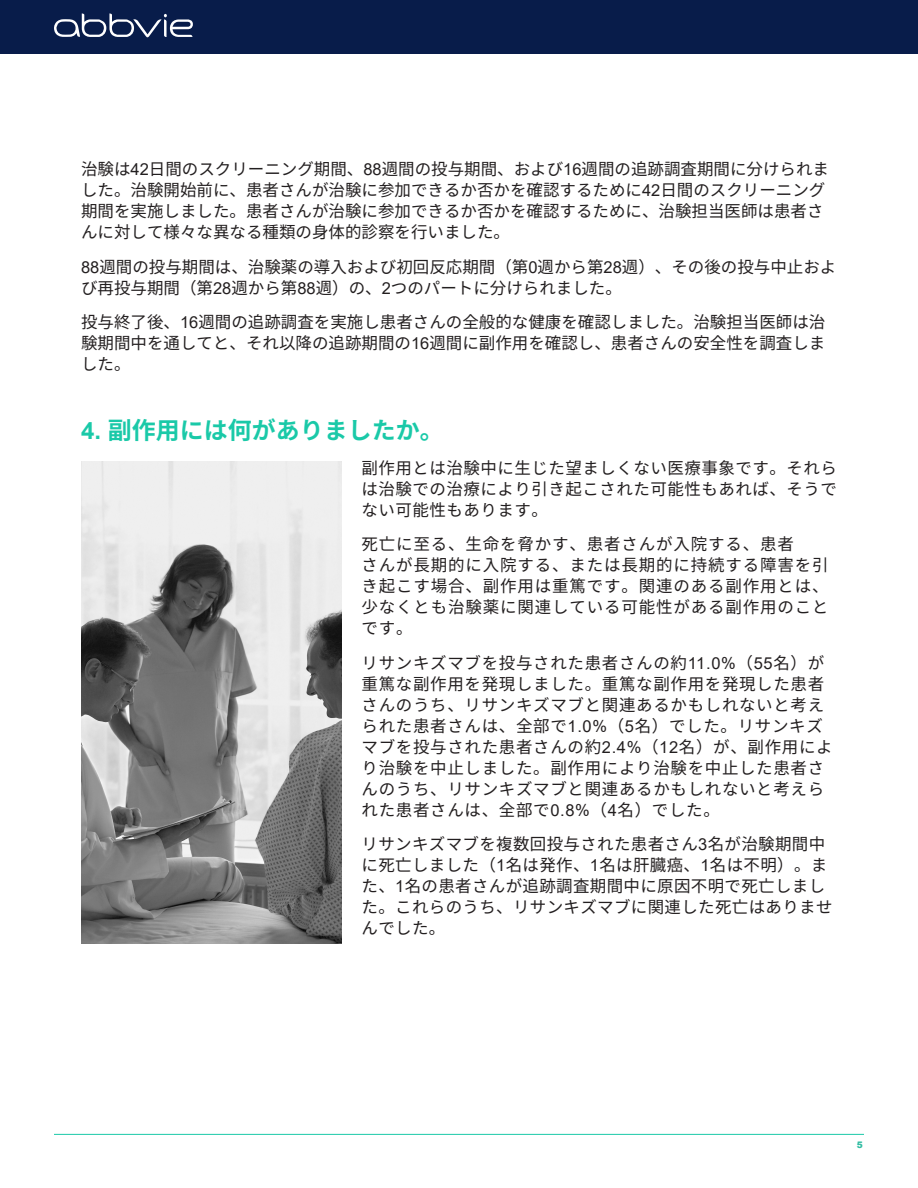
<style>
.page{position:relative;width:918px;height:1188px;background:#fff}
.page>*{position:absolute;margin:0;border:0;box-sizing:border-box;transform-origin:0 0}
.Body_Bullets{font:700 24px "Noto Sans CJ Kjp";color:#1ac9a8}
.Body_Bullets-2{font:16.5px/21px "Noto Sans CJ Kjp";letter-spacing:.02em;color:#231f20;text-align:justify}
.Body_Bullets-3{font:16.5px/21px "Noto Sans CJ Kjp";color:#231f20}
.Body_Bullets-4{font:16.5px/21px "Noto Sans CJ Kjp";letter-spacing:.04em;color:#231f20}
.Body_Bullets-5{font:16.5px/21px "Noto Sans CJ Kjp";letter-spacing:.05em;color:#231f20}
.Body_Bullets-6{font:900 9px "Arial";color:#33bda3}
.s1{font-family:"Arial"}
</style>
<div class="page">
<div style="left:0;top:0;width:918px;height:54px;background:#081c4a"></div>
<svg style="left:54px;top:13px;width:139px;height:24px"></svg>
<hr style="left:54px;top:1134px;width:810px;height:1px;background:#1ac9a8">
<img style="left:81px;top:461px;width:260px;height:482px">
<p class="Body_Bullets-3" style="left:81px;top:159px;width:750px">治験は<span class="s1">42</span>日間のスクリーニング期間、<span class="s1">88</span>週間の投与期間、および<span class="s1">16</span>週間の追跡調査期間に分けられました。治験開始前に、患者さんが治験に参加できるか否かを確認するために<span class="s1">42</span>日間のスクリーニング期間を実施しました。患者さんが治験に参加できるか否かを確認するために、治験担当医師は患者さんに対して様々な異なる種類の身体的診察を行いました。</p>
<p class="Body_Bullets-3" style="left:81px;top:256px;width:757px"><span class="s1">88</span>週間の投与期間は、治験薬の導入および初回反応期間（第<span class="s1">0</span>週から第<span class="s1">28</span>週）、その後の投与中止および再投与期間（第<span class="s1">28</span>週から第<span class="s1">88</span>週）の、<span class="s1">2</span>つのパートに分けられました。</p>
<p class="Body_Bullets-2" style="left:81px;top:312px;width:746px">投与終了後、<span class="s1">16</span>週間の追跡調査を実施し患者さんの全般的な健康を確認しました。治験担当医師は治験期間中を通してと、それ以降の追跡期間の<span class="s1">16</span>週間に副作用を確認し、患者さんの安全性を調査しました。</p>
<p class="Body_Bullets" style="left:81px;top:417px;width:364px"><span class="s1">4.</span> 副作用には何がありましたか。</p>
<p class="Body_Bullets-2" style="left:362px;top:457px;width:477px">副作用とは治験中に生じた望ましくない医療事象です。それらは治験での治療により引き起こされた可能性もあれば、そうでない可能性もあります。</p>
<p class="Body_Bullets-5" style="left:362px;top:534px;width:468px">死亡に至る、生命を脅かす、患者さんが入院する、患者<br>さんが長期的に入院する、または長期的に持続する障害を引き起こす場合、副作用は重篤です。関連のある副作用とは、少なくとも治験薬に関連している可能性がある副作用のことです。</p>
<p class="Body_Bullets-4" style="left:362px;top:652px;width:473px">リサンキズマブを投与された患者さんの約<span class="s1">11.0%</span>（<span class="s1">55</span>名）が重篤な副作用を発現しました。重篤な副作用を発現した患者さんのうち、リサンキズマブと関連あるかもしれないと考えられた患者さんは、全部で<span class="s1">1.0%</span>（<span class="s1">5</span>名）でした。リサンキズマブを投与された患者さんの約<span class="s1">2.4%</span>（<span class="s1">12</span>名）が、副作用により治験を中止しました。副作用により治験を中止した患者さんのうち、リサンキズマブと関連あるかもしれないと考えられた患者さんは、全部で<span class="s1">0.8%</span>（<span class="s1">4</span>名）でした。</p>
<p class="Body_Bullets-2" style="left:362px;top:834px;width:472px;text-align:left">リサンキズマブを複数回投与された患者さん<span class="s1">3</span>名が治験期間中に死亡しました（<span class="s1">1</span>名は発作、<span class="s1">1</span>名は肝臓癌、<span class="s1">1</span>名は不明）。また、<span class="s1">1</span>名の患者さんが追跡調査期間中に原因不明で死亡しました。これらのうち、リサンキズマブに関連した死亡はありませんでした。</p>
<p class="Body_Bullets-6" style="left:857px;top:1139px;width:8px">5</p>
</div>
